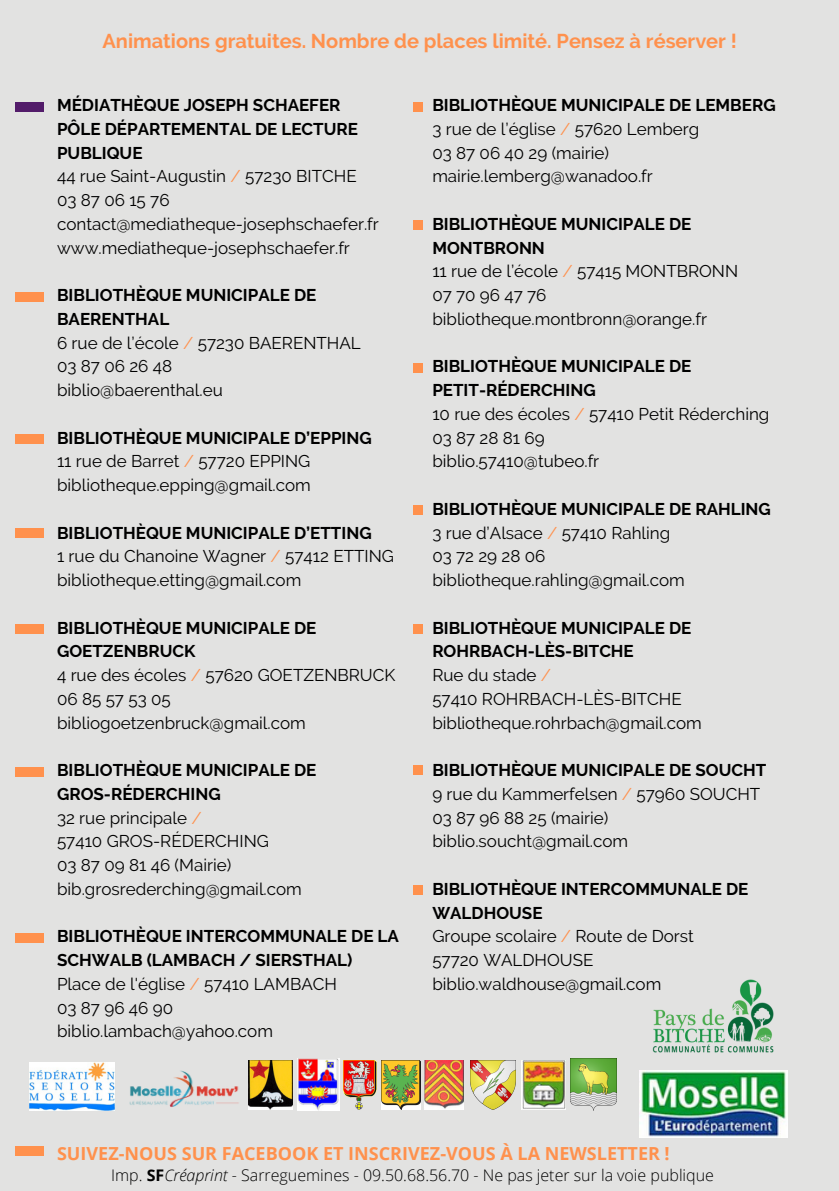
<style>
.page{position:relative;width:839px;height:1191px;background:#fff}
.page>*{position:absolute;margin:0;border:0;box-sizing:border-box;transform-origin:0 0}
.t1{font:700 20px "Raleway";color:#ff914d}
.t2{font:700 18px "Open Sans";color:#ff914d}
.t3{font:17px/23.8px "Raleway";color:#000}
.t4{font:700 17px/23.8px "Raleway";color:#000}
.t5{font:300 16px "Open Sans";color:#000}
.s1{color:#ff914d}
.s2{font-weight:700}
.s3{font-style:italic}
</style>
<div class="page">
<div style="left:0;top:0;width:838px;height:1191px;background:#e2e2e1"></div>
<img style="left:652px;top:979px;width:122px;height:74px">
<img style="left:639px;top:1070px;width:148px;height:68px">
<div style="left:15px;top:934px;width:28px;height:9px;background:#ff914d"></div>
<div style="left:15px;top:1146px;width:28px;height:10px;background:#ff914d"></div>
<div style="left:15px;top:767px;width:28px;height:10px;background:#ff914d"></div>
<div style="left:15px;top:624px;width:28px;height:10px;background:#ff914d"></div>
<div style="left:15px;top:528px;width:28px;height:10px;background:#ff914d"></div>
<div style="left:15px;top:434px;width:28px;height:10px;background:#ff914d"></div>
<div style="left:15px;top:292px;width:28px;height:10px;background:#ff914d"></div>
<div style="left:15px;top:102px;width:28px;height:10px;background:#531c6a"></div>
<div style="left:413px;top:102px;width:9px;height:10px;background:#ff914d"></div>
<div style="left:413px;top:220px;width:9px;height:10px;background:#ff914d"></div>
<div style="left:413px;top:363px;width:9px;height:10px;background:#ff914d"></div>
<div style="left:413px;top:505px;width:9px;height:10px;background:#ff914d"></div>
<div style="left:413px;top:624px;width:9px;height:10px;background:#ff914d"></div>
<div style="left:413px;top:765px;width:9px;height:10px;background:#ff914d"></div>
<div style="left:413px;top:885px;width:9px;height:10px;background:#ff914d"></div>
<img style="left:29px;top:1062px;width:220px;height:48px">
<img style="left:249px;top:1060px;width:43px;height:50px">
<img style="left:297px;top:1058px;width:42px;height:53px">
<img style="left:343px;top:1060px;width:33px;height:50px">
<img style="left:424px;top:1060px;width:39px;height:50px">
<img style="left:381px;top:1060px;width:39px;height:50px">
<img style="left:470px;top:1060px;width:45px;height:50px">
<img style="left:521px;top:1060px;width:44px;height:50px">
<img style="left:570px;top:1058px;width:47px;height:53px">
<h1 class="t1" style="left:102px;top:30px;width:636px">Animations gratuites. Nombre de places limité. Pensez à réserver !</h1>
<p class="t4" style="left:57px;top:93px;width:285px">MÉDIATHÈQUE JOSEPH SCHAEFER</p>
<p class="t4" style="left:57px;top:117px;width:302px">PÔLE DÉPARTEMENTAL DE LECTURE</p>
<p class="t4" style="left:57px;top:141px;width:87px">PUBLIQUE</p>
<p class="t3" style="left:57px;top:165px;width:301px">44 rue Saint-Augustin <span class="s1">/</span> 57230 BITCHE</p>
<p class="t3" style="left:57px;top:188px;width:114px">03 87 06 15 76</p>
<p class="t3" style="left:57px;top:212px;width:323px">contact@mediatheque-josephschaefer.fr</p>
<p class="t3" style="left:57px;top:236px;width:294px">www.mediatheque-josephschaefer.fr</p>
<p class="t4" style="left:57px;top:283px;width:261px">BIBLIOTHÈQUE MUNICIPALE DE</p>
<p class="t4" style="left:57px;top:307px;width:114px">BAERENTHAL</p>
<p class="t3" style="left:57px;top:331px;width:305px">6 rue de l’école <span class="s1">/</span> 57230 BAERENTHAL</p>
<p class="t3" style="left:57px;top:355px;width:117px">03 87 06 26 48</p>
<p class="t3" style="left:57px;top:378px;width:167px">biblio@baerenthal.eu</p>
<p class="t4" style="left:57px;top:426px;width:316px">BIBLIOTHÈQUE MUNICIPALE D’EPPING</p>
<p class="t3" style="left:57px;top:450px;width:255px">11 rue de Barret <span class="s1">/</span> 57720 EPPING</p>
<p class="t3" style="left:57px;top:473px;width:255px">bibliotheque.epping@gmail.com</p>
<p class="t4" style="left:57px;top:521px;width:316px">BIBLIOTHÈQUE MUNICIPALE D’ETTING</p>
<p class="t3" style="left:57px;top:545px;width:338px">1 rue du Chanoine Wagner <span class="s1">/</span> 57412 ETTING</p>
<p class="t3" style="left:57px;top:568px;width:246px">bibliotheque.etting@gmail.com</p>
<p class="t4" style="left:57px;top:616px;width:261px">BIBLIOTHÈQUE MUNICIPALE DE</p>
<p class="t4" style="left:57px;top:640px;width:140px">GOETZENBRUCK</p>
<p class="t3" style="left:57px;top:663px;width:340px">4 rue des écoles <span class="s1">/</span> 57620 GOETZENBRUCK</p>
<p class="t3" style="left:57px;top:687px;width:115px">06 85 57 53 05</p>
<p class="t3" style="left:57px;top:711px;width:250px">bibliogoetzenbruck@gmail.com</p>
<p class="t4" style="left:57px;top:758px;width:261px">BIBLIOTHÈQUE MUNICIPALE DE</p>
<p class="t4" style="left:57px;top:782px;width:165px">GROS-RÉDERCHING</p>
<p class="t3" style="left:57px;top:806px;width:146px">32 rue principale <span class="s1">/</span></p>
<p class="t3" style="left:57px;top:830px;width:213px">57410 GROS-RÉDERCHING</p>
<p class="t3" style="left:57px;top:853px;width:176px">03 87 09 81 46 (Mairie)</p>
<p class="t3" style="left:57px;top:877px;width:246px">bib.grosrederching@gmail.com</p>
<p class="t4" style="left:57px;top:925px;width:343px">BIBLIOTHÈQUE INTERCOMMUNALE DE LA<br>SCHWALB (LAMBACH / SIERSTHAL)</p>
<p class="t3" style="left:57px;top:972px;width:281px">Place de l'église <span class="s1">/</span> 57410 LAMBACH</p>
<p class="t3" style="left:57px;top:996px;width:118px">03 87 96 46 90</p>
<p class="t3" style="left:57px;top:1020px;width:217px">biblio.lambach@yahoo.com</p>
<p class="t4" style="left:432px;top:93px;width:345px">BIBLIOTHÈQUE MUNICIPALE DE LEMBERG</p>
<p class="t3" style="left:432px;top:117px;width:268px">3 rue de l’église <span class="s1">/</span> 57620 Lemberg</p>
<p class="t3" style="left:432px;top:141px;width:178px">03 87 06 40 29 (mairie)</p>
<p class="t3" style="left:432px;top:165px;width:222px">mairie.lemberg@wanadoo.fr</p>
<p class="t4" style="left:432px;top:212px;width:260px">BIBLIOTHÈQUE MUNICIPALE DE</p>
<p class="t4" style="left:432px;top:236px;width:114px">MONTBRONN</p>
<p class="t3" style="left:432px;top:260px;width:307px">11 rue de l’école <span class="s1">/</span> 57415 MONTBRONN</p>
<p class="t3" style="left:432px;top:283px;width:276px">07 70 96 47 76 bibliotheque.montbronn@orange.fr</p>
<p class="t4" style="left:432px;top:355px;width:260px">BIBLIOTHÈQUE MUNICIPALE DE</p>
<p class="t4" style="left:432px;top:378px;width:165px">PETIT-RÉDERCHING</p>
<p class="t3" style="left:432px;top:402px;width:338px">10 rue des écoles <span class="s1">/</span> 57410 Petit Réderching</p>
<p class="t3" style="left:432px;top:426px;width:114px">03 87 28 81 69</p>
<p class="t3" style="left:432px;top:450px;width:168px">biblio.57410@tubeo.fr</p>
<p class="t4" style="left:432px;top:497px;width:340px">BIBLIOTHÈQUE MUNICIPALE DE RAHLING</p>
<p class="t3" style="left:432px;top:521px;width:239px">3 rue d’Alsace <span class="s1">/</span> 57410 Rahling</p>
<p class="t3" style="left:432px;top:545px;width:115px">03 72 29 28 06</p>
<p class="t3" style="left:432px;top:568px;width:254px">bibliotheque.rahling@gmail.com</p>
<p class="t4" style="left:432px;top:616px;width:260px">BIBLIOTHÈQUE MUNICIPALE DE</p>
<p class="t4" style="left:432px;top:640px;width:203px">ROHRBACH-LÈS-BITCHE</p>
<p class="t3" style="left:432px;top:663px;width:120px">Rue du stade <span class="s1">/</span></p>
<p class="t3" style="left:432px;top:687px;width:251px">57410 ROHRBACH-LÈS-BITCHE</p>
<p class="t3" style="left:432px;top:711px;width:271px">bibliotheque.rohrbach@gmail.com</p>
<p class="t4" style="left:432px;top:758px;width:335px">BIBLIOTHÈQUE MUNICIPALE DE SOUCHT</p>
<p class="t3" style="left:432px;top:782px;width:329px">9 rue du Kammerfelsen <span class="s1">/</span> 57960 SOUCHT</p>
<p class="t3" style="left:432px;top:806px;width:177px">03 87 96 88 25 (mairie)</p>
<p class="t3" style="left:432px;top:830px;width:197px">biblio.soucht@gmail.com</p>
<p class="t4" style="left:432px;top:877px;width:317px">BIBLIOTHÈQUE INTERCOMMUNALE DE</p>
<p class="t4" style="left:432px;top:901px;width:112px">WALDHOUSE</p>
<p class="t3" style="left:432px;top:925px;width:263px">Groupe scolaire <span class="s1">/</span> Route de Dorst</p>
<p class="t3" style="left:432px;top:948px;width:162px">57720 WALDHOUSE</p>
<p class="t3" style="left:432px;top:972px;width:230px">biblio.waldhouse@gmail.com</p>
<p class="t2" style="left:57px;top:1141px;width:614px">SUIVEZ-NOUS SUR FACEBOOK ET INSCRIVEZ-VOUS À LA NEWSLETTER !</p>
<p class="t5" style="left:111px;top:1164px;width:604px">Imp. <span class="s2">SF</span><span class="s3">Créaprint</span> - Sarreguemines - 09.50.68.56.70 - Ne pas jeter sur la voie publique</p>
</div>
